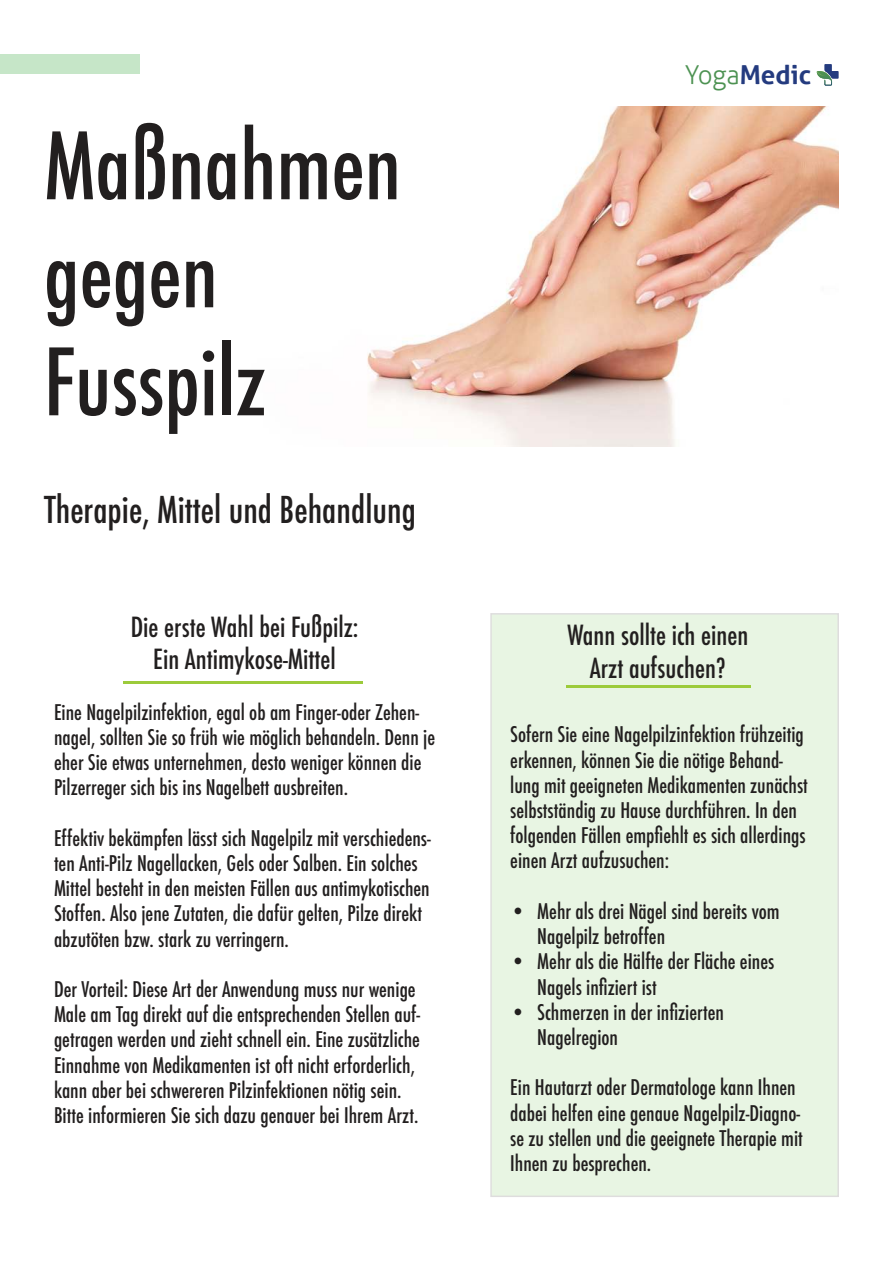
<style>
.page{position:relative;width:893px;height:1263px;background:#fff}
.page>*{position:absolute;margin:0;border:0;box-sizing:border-box;transform-origin:0 0}
.t1{font:500 condensed 90px/108px "Futura";color:#221f1f}
.t2{font:500 condensed 36px "Futura";color:#221f1f}
.t3{font:500 condensed 27px/32.4px "Futura";color:#221f1f;text-align:center}
.t4{font:700 26.1px "Aller";color:#243b7f}
.t5{font:500 condensed 21px/25.2px "Futura";color:#221f1f}
.s1{font-weight:300;color:#4d9252}
</style>
<div class="page">
<img style="left:367px;top:106px;width:472px;height:340px">
<svg style="left:824px;top:64px;width:15px;height:20px"></svg>
<img style="left:817px;top:71px;width:15px;height:15px">
<div style="left:0;top:54px;width:139px;height:20px;background:#c6e6c8"></div>
<hr style="left:123px;top:681px;width:239px;height:2px;background:#9ccb3b">
<div style="left:491px;top:614px;width:347px;height:582px;background:#e8f5e3"></div>
<hr style="left:566px;top:686px;width:184px;height:2px;background:#9ccb3b">
<h1 class="t1" style="left:44px;top:113px;width:359px">Maßnahmen gegen<br>Fusspilz</h1>
<h2 class="t2" style="left:44px;top:489px;width:373px">Therapie, Mittel und Behandlung</h2>
<p class="t3" style="left:131px;top:611px;width:229px">Die erste Wahl bei Fußpilz:<br>Ein Antimykose-Mittel</p>
<p class="t5" style="left:54px;top:699px;width:383px">Eine Nagelpilzinfektion, egal ob am Finger-oder Zehen&shy;nagel, sollten Sie so früh wie möglich behandeln. Denn je eher Sie etwas unternehmen, desto weniger können die Pilzerreger sich bis ins Nagelbett ausbreiten.</p>
<p class="t5" style="left:54px;top:825px;width:378px">Effektiv bekämpfen lässt sich Nagelpilz mit verschiedens&shy;ten Anti-Pilz Nagellacken, Gels oder Salben. Ein solches Mittel besteht in den meisten Fällen aus antimykotischen Stoffen. Also jene Zutaten, die dafür gelten, Pilze direkt abzutöten bzw. stark zu verringern.</p>
<p class="t5" style="left:54px;top:977px;width:368px">Der Vorteil: Diese Art der Anwendung muss nur wenige Male am Tag direkt auf die entsprechenden Stellen auf&shy;getragen werden und zieht schnell ein. Eine zusätzliche Einnahme von Medikamenten ist oft nicht erforderlich, kann aber bei schwereren Pilzinfektionen nötig sein.<br>Bitte informieren Sie sich dazu genauer bei Ihrem Arzt.</p>
<p class="t4" style="left:685px;top:60px;width:128px"><span class="s1">Yoga</span>Medic</p>
<p class="t3" style="left:567px;top:619px;width:182px">Wann sollte ich einen<br>Arzt aufsuchen?</p>
<p class="t5" style="left:510px;top:722px;width:299px">Sofern Sie eine Nagelpilzinfektion frühzeitig erkennen, können Sie die nötige Behand&shy;lung mit geeigneten Medikamenten zunächst selbstständig zu Hause durchführen. In den folgenden Fällen empfiehlt es sich allerdings einen Arzt aufzusuchen:</p>
<p class="t5" style="left:537px;top:899px;width:244px;text-indent:-27px">• Mehr als drei Nägel sind bereits vom<br>Nagelpilz betroffen</p>
<p class="t5" style="left:537px;top:949px;width:239px;text-indent:-27px">• Mehr als die Hälfte der Fläche eines<br>Nagels infiziert ist</p>
<p class="t5" style="left:537px;top:999px;width:188px;text-indent:-27px">• Schmerzen in der infizierten<br>Nagelregion</p>
<p class="t5" style="left:510px;top:1075px;width:294px">Ein Hautarzt oder Dermatologe kann Ihnen dabei helfen eine genaue Nagelpilz-Diagno&shy;se zu stellen und die geeignete Therapie mit Ihnen zu besprechen.</p>
</div>
